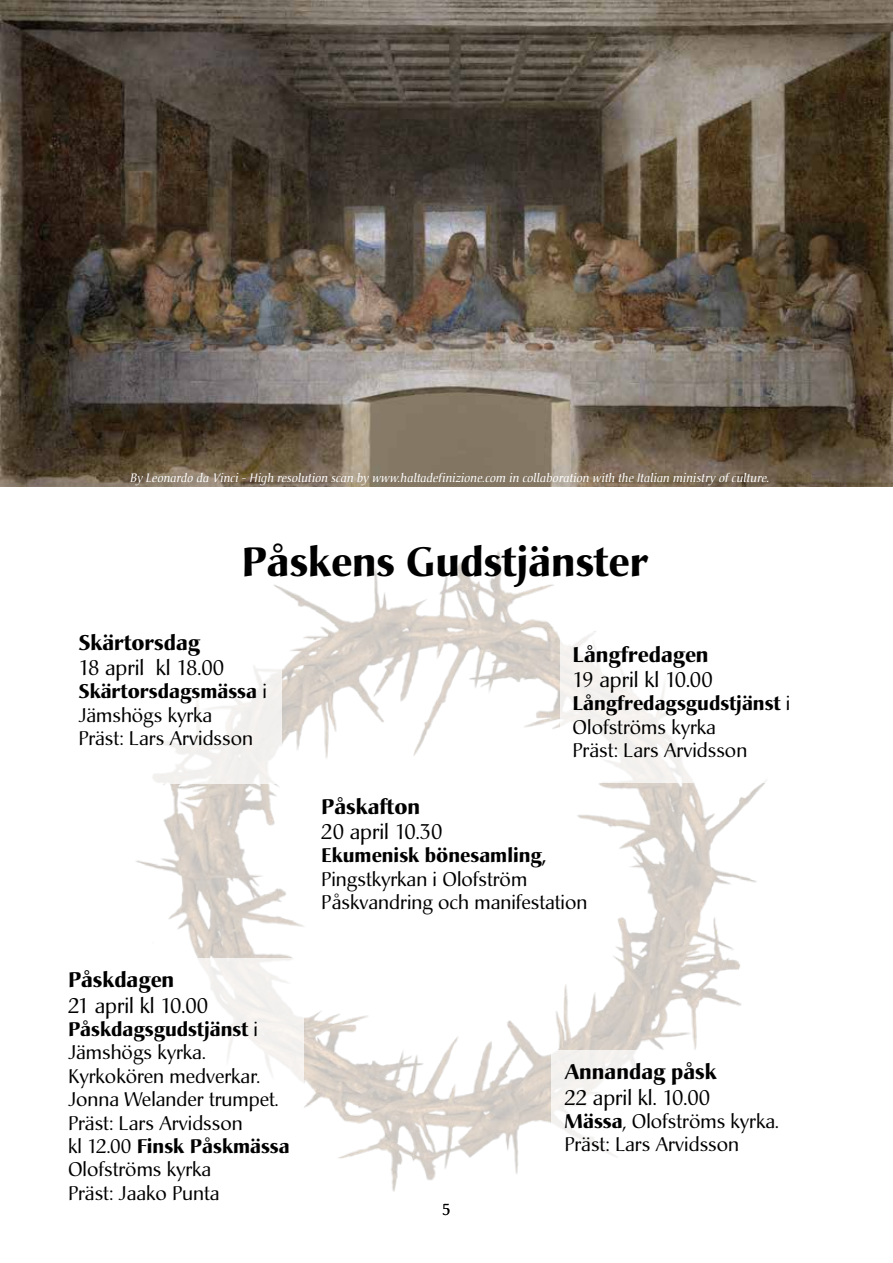
<style>
.page{position:relative;width:893px;height:1263px;background:#fff}
.page>*{position:absolute;margin:0;border:0;box-sizing:border-box;transform-origin:0 0}
.t1{font:700 40.5px "Christiana";color:#000}
.t2{font:21px "Christiana";color:#000}
.t3{font:700 21px "Christiana";color:#000}
.t4{font:19.5px/23.4px "Christiana";color:#000}
.t5{font:700 19.5px "Christiana";color:#000}
.t6{font:15.75px "Christiana";color:#000}
.t7{font:italic 12px "Christiana";letter-spacing:.005em;color:#fff}
.s1{font-weight:700}
</style>
<div class="page">
<img style="left:135px;top:551px;width:630px;height:641px">
<div style="left:66px;top:621px;width:216px;height:162px;background:linear-gradient(to right,#fff,#f8f7f6)"></div>
<div style="left:560px;top:633px;width:289px;height:150px;background:linear-gradient(to right,#f9f7f6,#fff)"></div>
<div style="left:55px;top:958px;width:248px;height:260px;background:#fff"></div>
<div style="left:552px;top:1050px;width:302px;height:192px;background:#fff"></div>
<img style="left:0;top:0;width:893px;height:486px">
<p class="t7" style="left:131px;top:470px;width:640px">By Leonardo da Vinci - High resolution scan by www.haltadefinizione.com in collaboration with the Italian ministry of culture.</p>
<h1 class="t1" style="left:242px;top:537px;width:408px">Påskens Gudstjänster</h1>
<p class="t3" style="left:78px;top:629px;width:123px">Skärtorsdag</p>
<p class="t2" style="left:78px;top:655px;width:147px">18 april kl 18.00</p>
<p class="t4" style="left:78px;top:680px;width:190px"><span class="s1">Skärtorsdagsmässa</span> i<br>Jämshögs kyrka<br>Präst: Lars Arvidsson</p>
<p class="t3" style="left:68px;top:967px;width:108px">Påskdagen</p>
<p class="t2" style="left:68px;top:992px;width:142px">21 april kl 10.00</p>
<p class="t4" style="left:68px;top:1018px;width:223px"><span class="s1">Påskdagsgudstjänst</span> i<br>Jämshögs kyrka.<br>Kyrkokören medverkar.<br>Jonna Welander trumpet.<br>Präst: Lars Arvidsson<br>kl 12.00 <span class="s1">Finsk Påskmässa<br></span>Olofströms kyrka<br>Präst: Jaako Punta</p>
<p class="t3" style="left:573px;top:641px;width:138px">Långfredagen</p>
<p class="t2" style="left:573px;top:666px;width:142px">19 april kl 10.00</p>
<p class="t4" style="left:573px;top:692px;width:219px"><span class="s1">Långfredagsgudstjänst</span> i<br>Olofströms kyrka<br>Präst: Lars Arvidsson</p>
<p class="t3" style="left:321px;top:793px;width:100px">Påskafton</p>
<p class="t2" style="left:321px;top:818px;width:123px">20 april 10.30</p>
<p class="t5" style="left:321px;top:843px;width:227px">Ekumenisk bönesamling,</p>
<p class="t4" style="left:321px;top:867px;width:267px">Pingstkyrkan i Olofström<br>Påskvandring och manifestation</p>
<p class="t6" style="left:442px;top:1199px;width:10px">5</p>
<p class="t3" style="left:564px;top:1059px;width:154px">Annandag påsk</p>
<p class="t2" style="left:564px;top:1084px;width:147px">22 april kl. 10.00</p>
<p class="t4" style="left:564px;top:1110px;width:216px"><span class="s1">Mässa</span>, Olofströms kyrka.<br>Präst: Lars Arvidsson</p>
</div>
